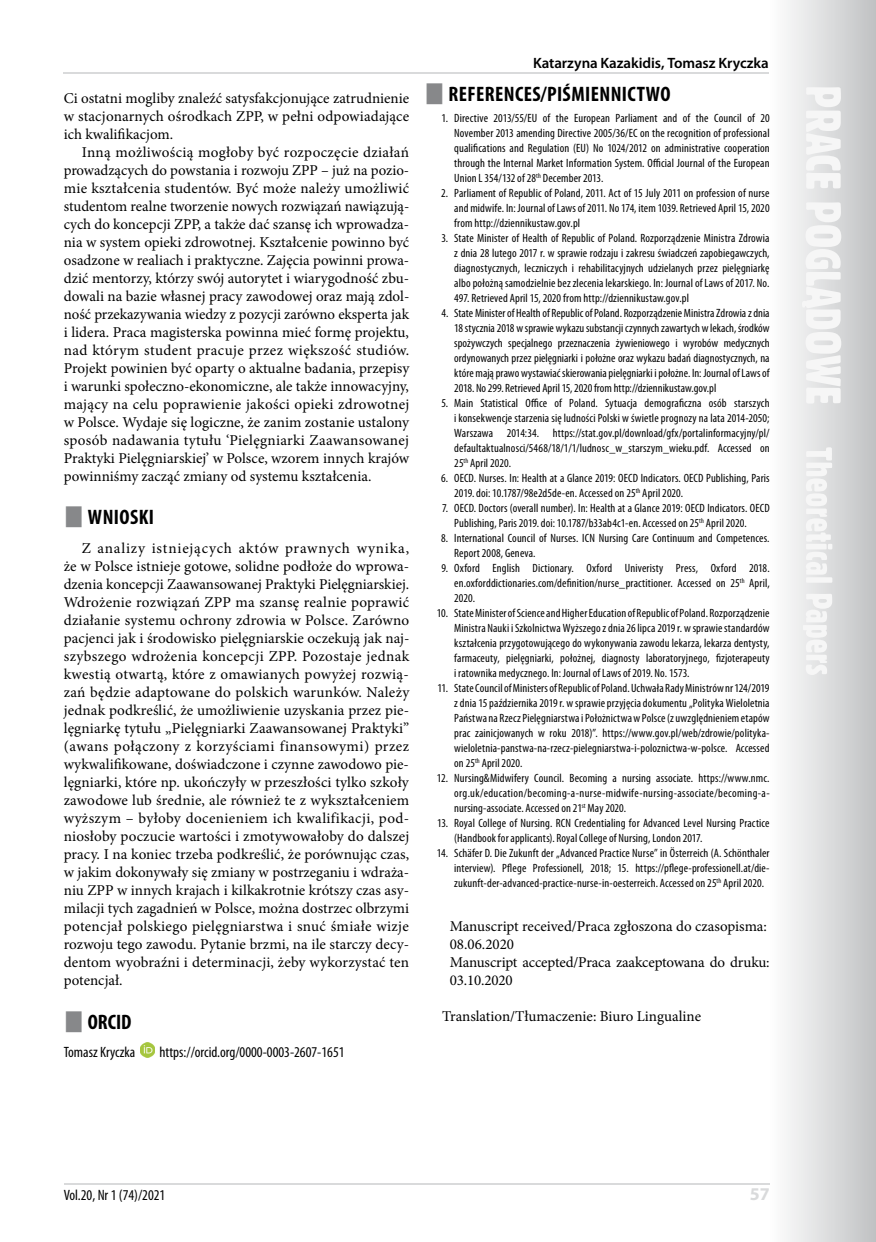
<style>
.page{position:relative;width:876px;height:1242px;background:#fff}
.page>*{position:absolute;margin:0;border:0;box-sizing:border-box;transform-origin:0 0}
.t1{font:700 condensed 21px "Myriad Pro";letter-spacing:.02em;color:#000}
.t2{font:700 18px "Myriad Pro";color:#d9dadb}
.t3{font:15px/18px "Minion Pro";color:#000;text-align:justify}
.t4{font:condensed 15px "Myriad Pro";color:#000}
.t5{font:600 15px "Myriad Pro";letter-spacing:-.005em;color:#000}
.t6{font:condensed 12px/15px "Myriad Pro";letter-spacing:.01em;color:#000;text-align:justify}
</style>
<div class="page">
<div style="left:769px;top:0;width:107px;height:1242px;background:linear-gradient(to right,#fff,#c0c2c3)"></div>
<hr style="left:768px;top:0;width:2px;height:1242px;background:#fff">
<svg style="left:802px;top:87px;width:39px;height:588px"></svg>
<hr style="left:64px;top:1183px;width:706px;height:2px;background:#d9dadb">
<hr style="left:64px;top:72px;width:705px;height:2px;background:#d9dadb">
<img style="left:140px;top:1042px;width:15px;height:15px">
<p class="t3" style="left:64px;top:89px;width:347px">Ci ostatni mogliby znaleźć satysfakcjonujące zatrudnienie w stacjonarnych ośrodkach ZPP, w pełni odpowiadające ich kwalifikacjom.</p>
<p class="t3" style="left:64px;top:143px;width:347px;text-indent:18px">Inną możliwością mogłoby być rozpoczęcie działań prowadzących do powstania i rozwoju ZPP – już na pozio&shy;mie kształcenia studentów. Być może należy umożliwić studentom realne tworzenie nowych rozwiązań nawiązują&shy;cych do koncepcji ZPP, a także dać szansę ich wprowadza&shy;nia w system opieki zdrowotnej. Kształcenie powinno być osadzone w realiach i praktyczne. Zajęcia powinni prowa&shy;dzić mentorzy, którzy swój autorytet i wiarygodność zbu&shy;dowali na bazie własnej pracy zawodowej oraz mają zdol&shy;ność przekazywania wiedzy z pozycji zarówno eksperta jak i lidera. Praca magisterska powinna mieć formę projektu, nad którym student pracuje przez większość studiów.<br>Projekt powinien być oparty o aktualne badania, przepisy i warunki społeczno-ekonomiczne, ale także innowacyjny, mający na celu poprawienie jakości opieki zdrowotnej w Polsce. Wydaje się logiczne, że zanim zostanie ustalony sposób nadawania tytułu ‘Pielęgniarki Zaawansowanej Praktyki Pielęgniarskiej’ w Polsce, wzorem innych krajów powinniśmy zacząć zmiany od systemu kształcenia.</p>
<h1 class="t1" style="left:88px;top:504px;width:68px">WNIOSkI</h1>
<p class="t3" style="left:64px;top:539px;width:347px;text-indent:18px">Z analizy istniejących aktów prawnych wynika, że w Polsce istnieje gotowe, solidne podłoże do wprowa&shy;dzenia koncepcji Zaawansowanej Praktyki Pielęgniarskiej.<br>Wdrożenie rozwiązań ZPP ma szansę realnie poprawić działanie systemu ochrony zdrowia w Polsce. Zarówno pacjenci jak i środowisko pielęgniarskie oczekują jak naj&shy;szybszego wdrożenia koncepcji ZPP. Pozostaje jednak kwestią otwartą, które z omawianych powyżej rozwią&shy;zań będzie adaptowane do polskich warunków. Należy jednak podkreślić, że umożliwienie uzyskania przez pie&shy;lęgniarkę tytułu „Pielęgniarki Zaawansowanej Praktyki” (awans połączony z korzyściami finansowymi) przez wykwalifikowane, doświadczone i czynne zawodowo pie&shy;lęgniarki, które np. ukończyły w przeszłości tylko szkoły zawodowe lub średnie, ale również te z wykształceniem wyższym – byłoby docenieniem ich kwalifikacji, pod&shy;niosłoby poczucie wartości i zmotywowałoby do dalszej pracy. I na koniec trzeba podkreślić, że porównując czas, w jakim dokonywały się zmiany w postrzeganiu i wdraża&shy;niu ZPP w innych krajach i kilkakrotnie krótszy czas asy&shy;milacji tych zagadnień w Polsce, można dostrzec olbrzymi potencjał polskiego pielęgniarstwa i snuć śmiałe wizje rozwoju tego zawodu. Pytanie brzmi, na ile starczy decy&shy;dentom wyobraźni i determinacji, żeby wykorzystać ten potencjał.</p>
<h1 class="t1" style="left:88px;top:1008px;width:45px">ORCID</h1>
<p class="t4" style="left:64px;top:1043px;width:73px">Tomasz Kryczka</p>
<p class="t4" style="left:160px;top:1043px;width:186px">https://orcid.org/0000-0003-2607-1651</p>
<p class="t5" style="left:533px;top:53px;width:237px">Katarzyna Kazakidis, Tomasz Kryczka</p>
<h1 class="t1" style="left:448px;top:81px;width:224px">REFERENCES/PIŚMIENNICTWO</h1>
<p class="t6" style="left:454px;top:110px;width:317px;text-indent:-13px">1. Directive 2013/55/EU of the European Parliament and of the Council of 20<br>November 2013 amending Directive 2005/36/EC on the recognition of professional qualifications and Regulation (EU) No 1024/2012 on administrative cooperation through the Internal Market Information System. Official Journal of the European Union L 354/132 of 28<sup>th</sup> December 2013.</p>
<p class="t6" style="left:454px;top:185px;width:317px;text-indent:-13px">2. Parliament of Republic of Poland, 2011. Act of 15 July 2011 on profession of nurse and midwife. In: Journal of Laws of 2011. No 174, item 1039. Retrieved April 15, 2020 from http://dziennikustaw.gov.pl</p>
<p class="t6" style="left:454px;top:230px;width:317px;text-indent:-13px">3. State Minister of Health of Republic of Poland. Rozporządzenie Ministra Zdrowia z dnia 28 lutego 2017 r. w sprawie rodzaju i zakresu świadczeń zapobiegawczych, diagnostycznych, leczniczych i rehabilitacyjnych udzielanych przez pielęgniarkę albo położną samodzielnie bez zlecenia lekarskiego. In: Journal of Laws of 2017. No.<br>497. Retrieved April 15, 2020 from http://dziennikustaw.gov.pl</p>
<p class="t6" style="left:454px;top:305px;width:317px;text-indent:-13px">4. State Minister of Health of Republic of Poland. Rozporządzenie Ministra Zdrowia z dnia 18 stycznia 2018 w sprawie wykazu substancji czynnych zawartych w lekach, środków spożywczych specjalnego przeznaczenia żywieniowego i wyrobów medycznych ordynowanych przez pielęgniarki i położne oraz wykazu badań diagnostycznych, na które mają prawo wystawiać skierowania pielęgniarki i położne. In: Journal of Laws of 2018. No 299. Retrieved April 15, 2020 from http://dziennikustaw.gov.pl</p>
<p class="t6" style="left:454px;top:395px;width:317px;text-indent:-13px">5. Main Statistical Office of Poland. Sytuacja demograficzna osób starszych i konsekwencje starzenia się ludności Polski w świetle prognozy na lata 2014-2050; Warszawa 2014:34. https://stat.gov.pl/download/gfx/portalinformacyjny/pl/ defaultaktualnosci/5468/18/1/1/ludnosc_w_starszym_wieku.pdf. Accessed on 25<sup>th</sup> April 2020.</p>
<p class="t6" style="left:454px;top:470px;width:317px;text-indent:-13px">6. OECD. Nurses. In: Health at a Glance 2019: OECD Indicators. OECD Publishing, Paris<br>2019. doi: 10.1787/98e2d5de-en. Accessed on 25<sup>th</sup> April 2020.</p>
<p class="t6" style="left:454px;top:500px;width:317px;text-indent:-12px">7. OECD. Doctors (overall number). In: Health at a Glance 2019: OECD Indicators. OECD<br>Publishing, Paris 2019. doi: 10.1787/b33ab4c1-en. Accessed on 25<sup>th</sup> April 2020.</p>
<p class="t6" style="left:454px;top:530px;width:317px;text-indent:-13px">8. International Council of Nurses. ICN Nursing Care Continuum and Competences.<br>Report 2008, Geneva.</p>
<p class="t6" style="left:454px;top:560px;width:317px;text-indent:-13px">9. Oxford English Dictionary. Oxford Univeristy Press, Oxford 2018. en.oxforddictionaries.com/definition/nurse_practitioner. Accessed on 25<sup>th</sup> April, 2020.</p>
<p class="t6" style="left:454px;top:605px;width:317px;text-indent:-17px">10. State Minister of Science and Higher Education of Republic of Poland. Rozporządzenie Ministra Nauki i Szkolnictwa Wyższego z dnia 26 lipca 2019 r. w sprawie standardów kształcenia przygotowującego do wykonywania zawodu lekarza, lekarza dentysty, farmaceuty, pielęgniarki, położnej, diagnosty laboratoryjnego, fizjoterapeuty i ratownika medycznego. In: Journal of Laws of 2019. No. 1573.</p>
<p class="t6" style="left:454px;top:680px;width:317px;text-indent:-17px">11. State Council of Ministers of Republic of Poland. Uchwała Rady Ministrów nr 124/2019 z dnia 15 października 2019 r. w sprawie przyjęcia dokumentu „Polityka Wieloletnia Państwa na Rzecz Pielęgniarstwa i Położnictwa w Polsce (z uwzględnieniem etapów prac zainicjowanych w roku 2018)”. https://www.gov.pl/web/zdrowie/polityka&shy;wieloletnia-panstwa-na-rzecz-pielegniarstwa-i-poloznictwa-w-polsce. Accessed on 25<sup>th</sup> April 2020.</p>
<p class="t6" style="left:454px;top:770px;width:317px;text-indent:-17px">12. Nursing&amp;Midwifery Council. Becoming a nursing associate. https://www.nmc. org.uk/education/becoming-a-nurse-midwife-nursing-associate/becoming-a&shy;nursing-associate. Accessed on 21<sup>st</sup> May 2020.</p>
<p class="t6" style="left:454px;top:815px;width:317px;text-indent:-17px">13. Royal College of Nursing. RCN Credentialing for Advanced Level Nursing Practice (Handbook for applicants). Royal College of Nursing, London 2017.</p>
<p class="t6" style="left:454px;top:845px;width:317px;text-indent:-17px">14. Schäfer D. Die Zukunft der „Advanced Practice Nurse” in Österreich (A. Schönthaler interview). Pflege Professionell, 2018; 15. https://pflege-professionell.at/die&shy;zukunft-der-advanced-practice-nurse-in-oesterreich. Accessed on 25<sup>th</sup> April 2020.</p>
<p class="t3" style="left:450px;top:917px;width:321px;text-align:left">Manuscript received/Praca zgłoszona do czasopisma:<br>08.06.2020<br>Manuscript accepted/Praca zaakceptowana do druku:<br>03.10.2020</p>
<p class="t3" style="left:442px;top:1007px;width:260px">Translation/Tłumaczenie: Biuro Lingualine</p>
<p class="t4" style="left:64px;top:1186px;width:103px">Vol.20, Nr 1 (74)/2021</p>
<h2 class="t2" style="left:750px;top:1182px;width:21px">57</h2>
</div>
